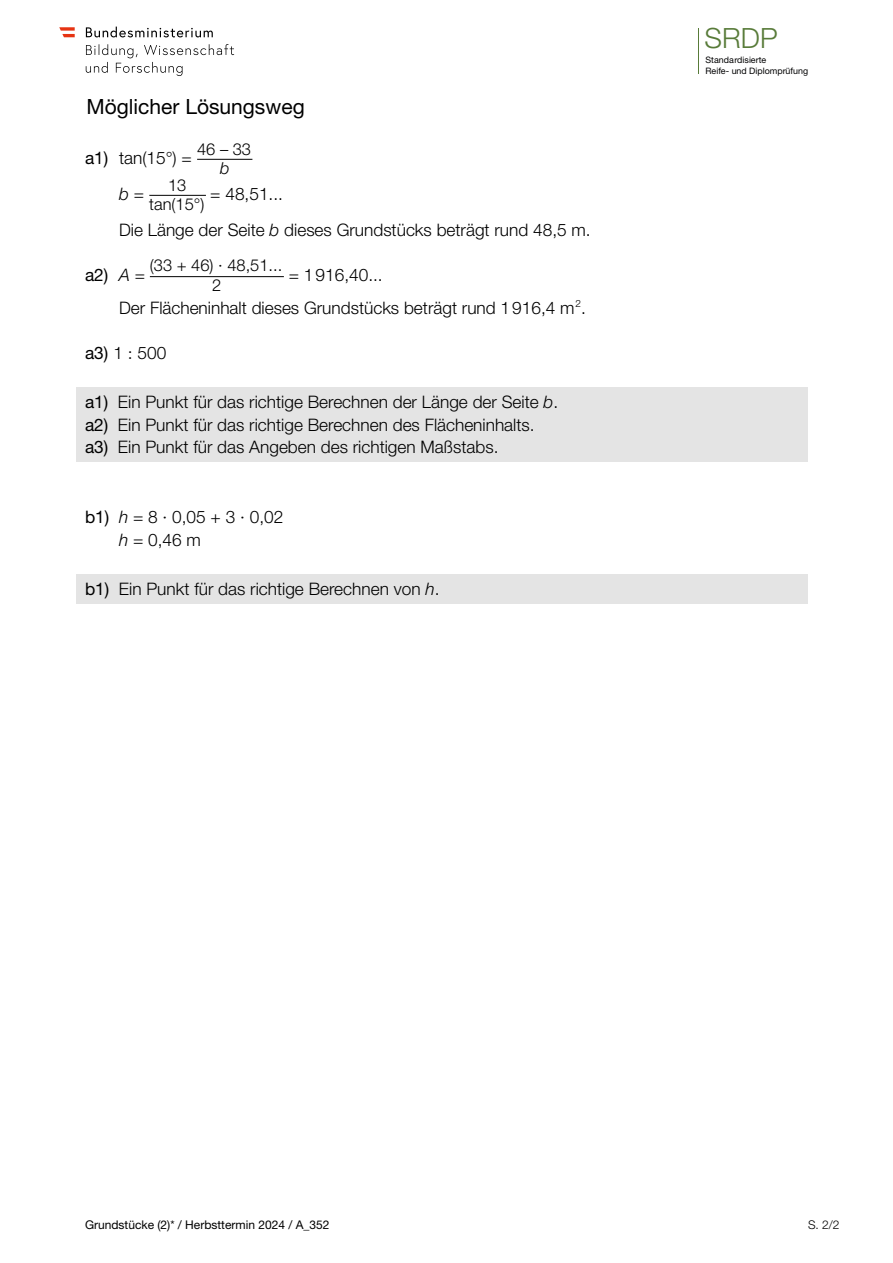
<style>
.page{position:relative;width:893px;height:1263px;background:#fff}
.page>*{position:absolute;margin:0;border:0;box-sizing:border-box;transform-origin:0 0}
.t1{font:300 27.9px "Helvetica Neue LT Std";color:#587b39}
.t2{font:21px "Helvetica Neue LT Std";color:#000}
.t3{font:21px "Helvetica Neue LT Pro";color:#000}
.t4{font:300 17.25px/22.5px "Helvetica Neue LT Pro";color:#000}
.t5{font:17.25px "Helvetica Neue LT Pro";color:#000}
.t6{font:italic 300 17.25px "Helvetica Neue LT Pro";color:#000}
.t7{font:300 16.5px/18.8px "Helvetica Neue LT Pro";color:#000;text-align:center}
.t8{font:italic 300 16.5px "Helvetica Neue LT Pro";color:#000}
.t9{font:12px "Helvetica Neue LT Std";color:#000}
.t10{font:300 12px "Helvetica Neue LT Std";color:#000}
.t11{font:8.85px/10.6px "Helvetica Neue LT Std";color:#020203}
.s1{font-weight:400}
.s2{font-style:normal}
.s3{font-style:italic}
.s4{font-weight:300;font-style:italic}
.s5{font-weight:300}
.s6{font-family:"Times New Roman";font-weight:400}
</style>
<div class="page">
<svg style="left:86px;top:44px;width:148px;height:32px"></svg>
<svg style="left:86px;top:27px;width:127px;height:10px"></svg>
<svg style="left:59px;top:27px;width:16px;height:10px"></svg>
<hr style="left:698px;top:28px;width:1px;height:46px;background:#587b39">
<hr style="left:197px;top:159px;width:55px;height:1px;background:#000">
<hr style="left:149px;top:195px;width:57px;height:1px;background:#000">
<hr style="left:150px;top:276px;width:134px;height:1px;background:#000">
<div style="left:77px;top:387px;width:731px;height:75px;background:#e4e4e4"></div>
<div style="left:77px;top:574px;width:731px;height:30px;background:#e4e4e4"></div>
<h1 class="t1" style="left:705px;top:21px;width:74px">SRDP</h1>
<p class="t2" style="left:87px;top:94px;width:220px">Möglicher Lösungsweg</p>
<p class="t3" style="left:85px;top:99px;width:122px">Grundstücke</p>
<p class="t4" style="left:85px;top:146px;width:108px"><span class="s1">a1)</span> tan(15°) =</p>
<p class="t7" style="left:197px;top:140px;width:56px">46 – 33</p>
<p class="t8" style="left:220px;top:158px;width:11px">b</p>
<p class="t6" style="left:119px;top:183px;width:27px">b <span class="s2">=</span></p>
<p class="t7" style="left:149px;top:176px;width:57px">13 tan(15°)</p>
<p class="t4" style="left:119px;top:175px;width:473px;line-height:36px;text-indent:91px">= 48,51...<br>Die Länge der Seite <span class="s3">b</span> dieses Grundstücks beträgt rund 48,5 m.</p>
<p class="t5" style="left:85px;top:264px;width:62px">a2) <span class="s4">A</span> <span class="s5">=</span></p>
<p class="t7" style="left:150px;top:255px;width:134px;line-height:19.8px">(33 + 46) ∙ 48,51...<br>2</p>
<p class="t4" style="left:119px;top:258px;width:468px;line-height:33px;text-indent:170px">= 1916,40...<br>Der Flächeninhalt dieses Grundstücks beträgt rund 1916,4 m<sup>2</sup>.</p>
<p class="t4" style="left:85px;top:341px;width:83px"><span class="s1">a3)</span> 1 <span class="s6">:</span> 500</p>
<p class="t4" style="left:85px;top:391px;width:475px"><span class="s1">a1)</span> Ein Punkt für das richtige Berechnen der Länge der Seite <span class="s3">b</span>. <span class="s1">a2)</span> Ein Punkt für das richtige Berechnen des Flächeninhalts. <span class="s1">a3)</span> Ein Punkt für das Angeben des richtigen Maßstabs.</p>
<p class="t4" style="left:119px;top:506px;width:166px;text-indent:-34px"><span class="s1">b1)</span> <span class="s3">h</span> = 8 ∙ 0,05 + 3 ∙ 0,02 <span class="s3">h</span> = 0,46 m</p>
<p class="t4" style="left:85px;top:577px;width:356px"><span class="s1">b1)</span> Ein Punkt für das richtige Berechnen von <span class="s3">h</span>.</p>
<p class="t11" style="left:705px;top:54px;width:104px">Standardisierte<br>Reife- und Diplomprüfung</p>
<p class="t9" style="left:85px;top:1217px;width:246px">Grundstücke (2)* / Herbsttermin 2024 / A_352</p>
<p class="t10" style="left:808px;top:1217px;width:33px">S. 2/2</p>
</div>
